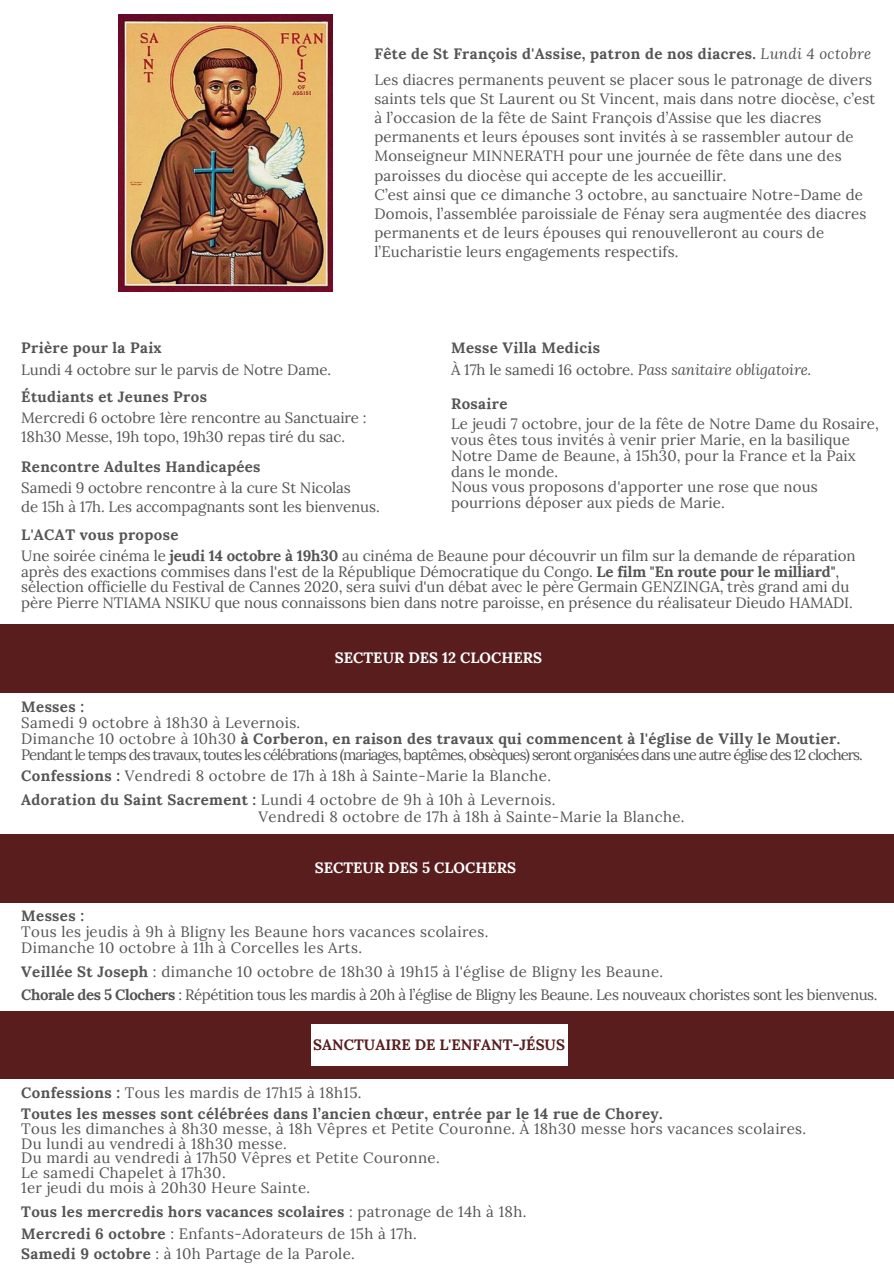
<style>
.page{position:relative;width:894px;height:1264px;background:#fff}
.page>*{position:absolute;margin:0;border:0;box-sizing:border-box;transform-origin:0 0}
.t1{font:15px/19.2px "Lora";letter-spacing:.01em;color:#545454}
.t2{font:700 15px "Lora";letter-spacing:.025em;color:#545454}
.t3{font:15px "Lora";letter-spacing:-.07em;color:#545454}
.t4{font:15px "Lora";letter-spacing:-.03em;color:#545454}
.t5{font:italic 15px "Lora";letter-spacing:-.005em;color:#545454}
.t6{font:700 15px "Lora";color:#fff}
.t7{font:700 15px "Lora";color:#591d1e}
.s1{font-weight:400;font-style:italic}
.s2{font-style:normal}
.s3{font-weight:700}
.s4{font-weight:400}
</style>
<div class="page">
<div style="left:0;top:1011px;width:893px;height:68px;background:#591d1e"></div>
<div style="left:311px;top:1024px;width:257px;height:42px;background:#fff"></div>
<div style="left:0;top:833px;width:893px;height:69px;background:#591d1e"></div>
<div style="left:0;top:623px;width:893px;height:69px;background:#591d1e"></div>
<img style="left:119px;top:15px;width:213px;height:277px">
<p class="t2" style="left:374px;top:44px;width:498px">Fête de St François d'Assise, patron de nos diacres. <span class="s1">Lundi 4 octobre</span></p>
<p class="t2" style="left:21px;top:338px;width:142px">Prière pour la Paix</p>
<p class="t1" style="left:21px;top:359px;width:311px">Lundi 4 octobre sur le parvis de Notre Dame.</p>
<p class="t1" style="left:374px;top:70px;width:502px">Les diacres permanents peuvent se placer sous le patronage de divers saints tels que St Laurent ou St Vincent, mais dans notre diocèse, c’est à l’occasion de la fête de Saint François d’Assise que les diacres permanents et leurs épouses sont invités à se rassembler autour de Monseigneur MINNERATH pour une journée de fête dans une des paroisses du diocèse qui accepte de les accueillir.</p>
<p class="t1" style="left:374px;top:185px;width:493px">C’est ainsi que ce dimanche 3 octobre, au sanctuaire Notre-Dame de Domois, l’assemblée paroissiale de Fénay sera augmentée des diacres permanents et de leurs épouses qui renouvelleront au cours de l’Eucharistie leurs engagements respectifs.</p>
<p class="t2" style="left:451px;top:338px;width:150px">Messe Villa Medicis</p>
<p class="t5" style="left:451px;top:359px;width:361px"><span class="s2">À 17h le samedi 16 octobre.</span> Pass sanitaire obligatoire.</p>
<p class="t2" style="left:21px;top:387px;width:187px">Étudiants et Jeunes Pros</p>
<p class="t1" style="left:21px;top:408px;width:347px">Mercredi 6 octobre 1ère rencontre au Sanctuaire :<br>18h30 Messe, 19h topo, 19h30 repas tiré du sac.</p>
<p class="t2" style="left:21px;top:456px;width:241px">Rencontre Adultes Handicapées</p>
<p class="t1" style="left:21px;top:477px;width:331px">Samedi 9 octobre rencontre à la cure St Nicolas</p>
<p class="t1" style="left:21px;top:497px;width:360px">de 15h à 17h. Les accompagnants sont les bienvenus.</p>
<p class="t2" style="left:21px;top:525px;width:159px">L'ACAT vous propose</p>
<p class="t2" style="left:451px;top:394px;width:58px">Rosaire</p>
<p class="t1" style="left:451px;top:416px;width:429px;line-height:15.8px">Le jeudi 7 octobre, jour de la fête de Notre Dame du Rosaire, vous êtes tous invités à venir prier Marie, en la basilique Notre Dame de Beaune, à 15h30, pour la France et la Paix dans le monde.</p>
<p class="t1" style="left:451px;top:479px;width:368px;line-height:15.8px">Nous vous proposons d'apporter une rose que nous pourrions déposer aux pieds de Marie.</p>
<p class="t1" style="left:21px;top:547px;width:835px;line-height:15.8px">Une soirée cinéma le <span class="s3">jeudi 14 octobre à 19h30</span> au cinéma de Beaune pour découvrir un film sur la demande de réparation après des exactions commises dans l'est de la République Démocratique du Congo. <span class="s3">Le film "En route pour le milliard"</span>, sélection officielle du Festival de Cannes 2020, sera suivi d'un débat avec le père Germain GENZINGA, très grand ami du père Pierre NTIAMA NSIKU que nous connaissons bien dans notre paroisse, en présence du réalisateur Dieudo HAMADI.</p>
<p class="t6" style="left:335px;top:648px;width:209px">SECTEUR DES 12 CLOCHERS</p>
<p class="t2" style="left:21px;top:697px;width:64px">Messes :</p>
<p class="t1" style="left:21px;top:713px;width:280px">Samedi 9 octobre à 18h30 à Levernois.</p>
<p class="t2" style="left:21px;top:729px;width:820px"><span class="s4">Dimanche 10 octobre à 10h30</span> à Corberon, en raison des travaux qui commencent à l'église de Villy le Moutier.</p>
<p class="t3" style="left:21px;top:745px;width:842px">Pendant le temps des travaux, toutes les célébrations (mariages, baptêmes, obsèques) seront organisées dans une autre église des 12 clochers.</p>
<p class="t1" style="left:21px;top:766px;width:531px"><span class="s3">Confessions :</span> Vendredi 8 octobre de 17h à 18h à Sainte-Marie la Blanche.</p>
<p class="t1" style="left:21px;top:790px;width:535px"><span class="s3">Adoration du Saint Sacrement :</span> Lundi 4 octobre de 9h à 10h à Levernois.</p>
<p class="t1" style="left:258px;top:806px;width:427px">Vendredi 8 octobre de 17h à 18h à Sainte-Marie la Blanche.</p>
<p class="t6" style="left:315px;top:858px;width:203px">SECTEUR DES 5 CLOCHERS</p>
<p class="t2" style="left:21px;top:905px;width:64px">Messes :</p>
<p class="t1" style="left:21px;top:922px;width:468px">Tous les jeudis à 9h à Bligny les Beaune hors vacances scolaires.</p>
<p class="t1" style="left:21px;top:938px;width:342px">Dimanche 10 octobre à 11h à Corcelles les Arts.</p>
<p class="t1" style="left:21px;top:961px;width:643px"><span class="s3">Veillée St Joseph</span> : dimanche 10 octobre de 18h30 à 19h15 à l'église de Bligny les Beaune.</p>
<p class="t4" style="left:21px;top:984px;width:857px"><span class="s3">Chorale des 5 Clochers</span> : Répétition tous les mardis à 20h à l’église de Bligny les Beaune. Les nouveaux choristes sont les bienvenus.</p>
<p class="t7" style="left:313px;top:1035px;width:253px">SANCTUAIRE DE L'ENFANT-JÉSUS</p>
<p class="t1" style="left:21px;top:1082px;width:342px"><span class="s3">Confessions :</span> Tous les mardis de 17h15 à 18h15.</p>
<p class="t2" style="left:21px;top:1103px;width:642px">Toutes les messes sont célébrées dans l’ancien chœur, entrée par le 14 rue de Chorey.</p>
<p class="t1" style="left:21px;top:1118px;width:786px">Tous les dimanches à 8h30 messe, à 18h Vêpres et Petite Couronne. À 18h30 messe hors vacances scolaires.</p>
<p class="t1" style="left:21px;top:1133px;width:267px">Du lundi au vendredi à 18h30 messe.</p>
<p class="t1" style="left:21px;top:1148px;width:420px">Du mardi au vendredi à 17h50 Vêpres et Petite Couronne.</p>
<p class="t1" style="left:21px;top:1163px;width:206px">Le samedi Chapelet à 17h30.</p>
<p class="t1" style="left:21px;top:1178px;width:290px">1er jeudi du mois à 20h30 Heure Sainte.</p>
<p class="t2" style="left:21px;top:1201px;width:506px">Tous les mercredis hors vacances scolaires <span class="s4">: patronage de 14h à 18h.</span></p>
<p class="t1" style="left:21px;top:1224px;width:397px"><span class="s3">Mercredi 6 octobre</span> : Enfants-Adorateurs de 15h à 17h.</p>
<p class="t1" style="left:21px;top:1243px;width:335px"><span class="s3">Samedi 9 octobre</span> : à 10h Partage de la Parole.</p>
</div>
